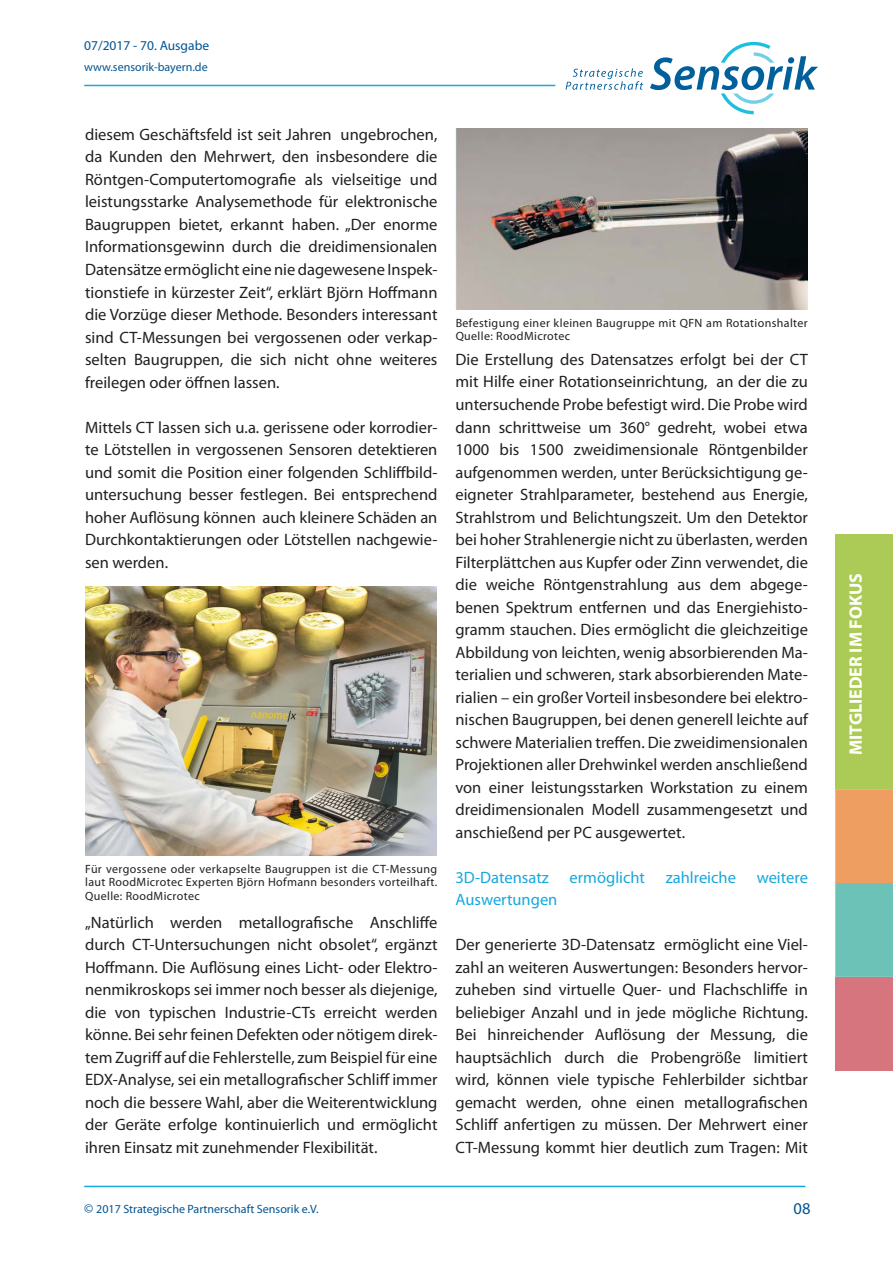
<style>
.page{position:relative;width:893px;height:1263px;background:#fff}
.page>*{position:absolute;margin:0;border:0;box-sizing:border-box;transform-origin:0 0}
.t1{font:700 18px "Myriad Pro";color:#fff}
.t2{font:16.5px/22.5px "Myriad Pro";color:#231f20;text-align:justify}
.t3{font:16.5px "Myriad Pro";color:#16a8de}
.t4{font:16.5px "Myriad Pro";color:#005595}
.t5{font:13.5px "Myriad Pro";color:#005595}
.t6{font:12px/13.5px "Myriad Pro";letter-spacing:.03em;color:#231f20}
.t7{font:12px "Myriad Pro";color:#005595}
.s1{font-size:13.5px}
</style>
<div class="page">
<hr style="left:84px;top:85px;width:471px;height:1px;background:#16a8de">
<hr style="left:84px;top:1186px;width:721px;height:1px;background:#16a8de">
<div style="left:835px;top:534px;width:58px;height:255px;background:#accb56"></div>
<svg style="left:835px;top:789px;width:58px;height:282px;background:#bb9c88"></svg>
<svg style="left:566px;top:68px;width:77px;height:22px"></svg>
<svg style="left:650px;top:42px;width:168px;height:72px"></svg>
<img style="left:85px;top:587px;width:352px;height:269px">
<img style="left:455px;top:128px;width:353px;height:181px">
<p class="t5" style="left:84px;top:38px;width:126px">07/2017 - 70. Ausgabe</p>
<p class="t7" style="left:84px;top:60px;width:125px">www.sensorik-bayern.de</p>
<p class="t2" style="left:85px;top:123px;width:354px">diesem Geschäftsfeld ist seit Jahren ungebrochen, da Kunden den Mehrwert, den insbesondere die Röntgen-Computertomografie als vielseitige und leistungsstarke Analysemethode für elektronische Baugruppen bietet, erkannt haben. „Der enorme Informationsgewinn durch die dreidimensionalen Datensätze ermöglicht eine nie dagewesene Inspek&shy;tionstiefe in kürzester Zeit“, erklärt Björn Hoffmann die Vorzüge dieser Methode. Besonders interessant sind CT-Messungen bei vergossenen oder verkap&shy;selten Baugruppen, die sich nicht ohne weiteres freilegen oder öffnen lassen.</p>
<p class="t2" style="left:85px;top:416px;width:354px">Mittels CT lassen sich u.a. gerissene oder korrodier&shy;te Lötstellen in vergossenen Sensoren detektieren und somit die Position einer folgenden Schliffbild&shy;untersuchung besser festlegen. Bei entsprechend hoher Auflösung können auch kleinere Schäden an Durchkontaktierungen oder Lötstellen nachgewie&shy;sen werden.</p>
<p class="t6" style="left:85px;top:862px;width:354px;text-align:justify">Für vergossene oder verkapselte Baugruppen ist die CT-Messung laut RoodMicrotec Experten Björn Hofmann besonders vorteilhaft.<br>Quelle: RoodMicrotec</p>
<p class="t2" style="left:85px;top:911px;width:354px">„Natürlich werden metallografische Anschliffe durch CT-Untersuchungen nicht obsolet“, ergänzt Hoffmann. Die Auflösung eines Licht- oder Elektro&shy;nenmikroskops sei immer noch besser als diejenige, die von typischen Industrie-CTs erreicht werden könne. Bei sehr feinen Defekten oder nötigem direk&shy;tem Zugriff auf die Fehlerstelle, zum Beispiel für eine EDX-Analyse, sei ein metallografischer Schliff immer noch die bessere Wahl, aber die Weiterentwicklung der Geräte erfolge kontinuierlich und ermöglicht ihren Einsatz mit zunehmender Flexibilität.</p>
<p class="t6" style="left:456px;top:316px;width:354px">Befestigung einer kleinen Baugruppe mit QFN am Rotationshalter<br>Quelle: RoodMicrotec</p>
<p class="t2" style="left:455px;top:348px;width:354px">Die Erstellung des Datensatzes erfolgt bei der CT mit Hilfe einer Rotationseinrichtung, an der die zu untersuchende Probe befestigt wird. Die Probe wird dann schrittweise um 360° gedreht, wobei etwa 1000 bis 1500 zweidimensionale Röntgenbilder aufgenommen werden, unter Berücksichtigung ge&shy;eigneter Strahlparameter, bestehend aus Energie, Strahlstrom und Belichtungszeit. Um den Detektor bei hoher Strahlenergie nicht zu überlasten, werden Filterplättchen aus Kupfer oder Zinn verwendet, die die weiche Röntgenstrahlung aus dem abgege&shy;benen Spektrum entfernen und das Energiehisto&shy;gramm stauchen. Dies ermöglicht die gleichzeitige Abbildung von leichten, wenig absorbierenden Ma&shy;terialien und schweren, stark absorbierenden Mate&shy;rialien – ein großer Vorteil insbesondere bei elektro&shy;nischen Baugruppen, bei denen generell leichte auf schwere Materialien treffen. Die zweidimensionalen Projektionen aller Drehwinkel werden anschließend von einer leistungsstarken Workstation zu einem dreidimensionalen Modell zusammengesetzt und anschießend per PC ausgewertet.</p>
<p class="t3" style="left:455px;top:868px;width:95px">3D-Datensatz</p>
<p class="t3" style="left:570px;top:868px;width:77px">ermöglicht</p>
<p class="t3" style="left:666px;top:868px;width:72px">zahlreiche</p>
<p class="t3" style="left:757px;top:868px;width:53px">weitere</p>
<p class="t3" style="left:455px;top:891px;width:103px">Auswertungen</p>
<p class="t2" style="left:455px;top:934px;width:354px">Der generierte 3D-Datensatz ermöglicht eine Viel&shy;zahl an weiteren Auswertungen: Besonders hervor&shy;zuheben sind virtuelle Quer- und Flachschliffe in beliebiger Anzahl und in jede mögliche Richtung.<br>Bei hinreichender Auflösung der Messung, die hauptsächlich durch die Probengröße limitiert wird, können viele typische Fehlerbilder sichtbar gemacht werden, ohne einen metallografischen Schliff anfertigen zu müssen. Der Mehrwert einer CT-Messung kommt hier deutlich zum Tragen: Mit</p>
<p class="t7" style="left:84px;top:1203px;width:236px"><span class="s1">©</span> 2017 Strategische Partnerschaft Sensorik e.V.</p>
<p class="t4" style="left:793px;top:1199px;width:18px">08</p>
<p class="t1" style="left:845px;top:755px;width:183px;rotate:-90deg">MITGLIEDER IM FOKUS</p>
</div>
